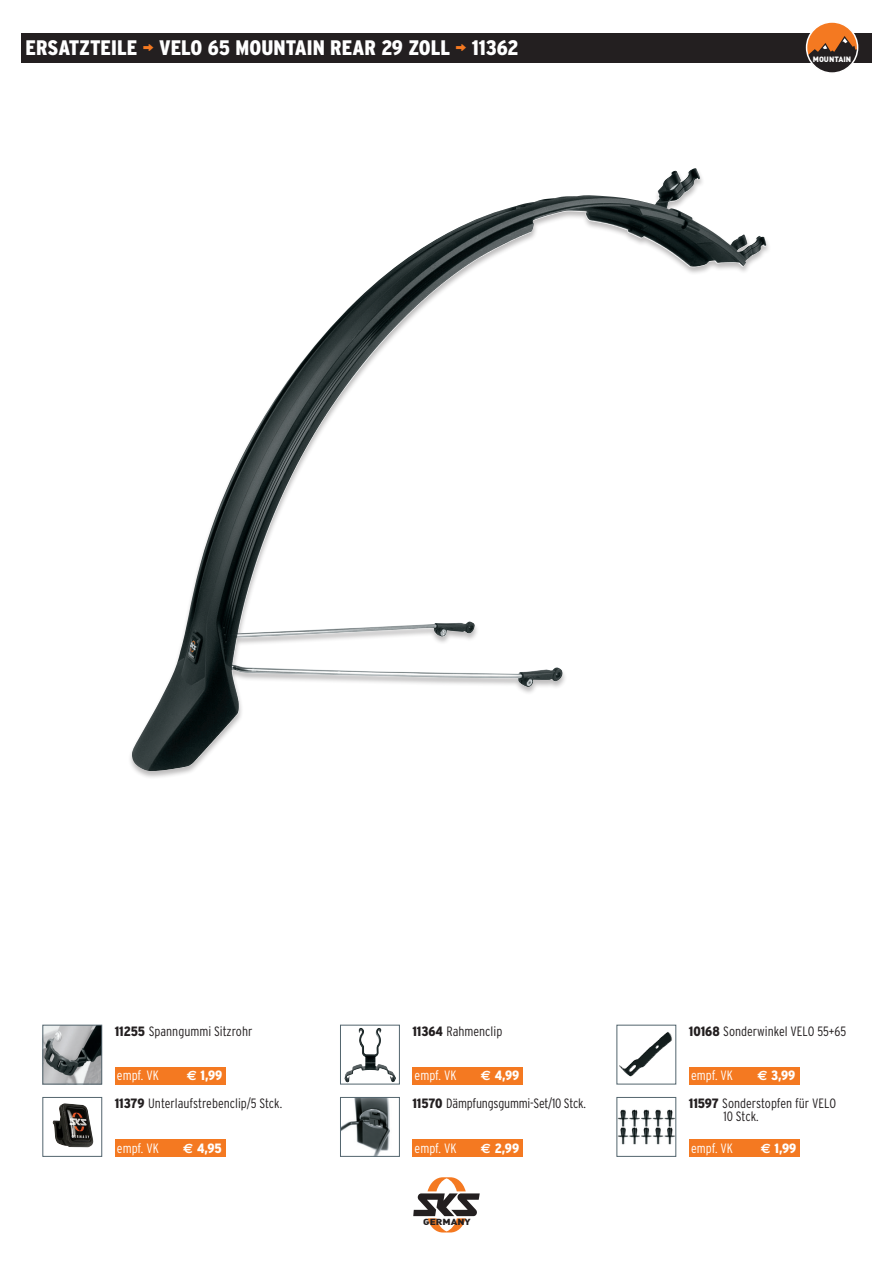
<style>
.page{position:relative;width:893px;height:1263px;background:#fff}
.page>*{position:absolute;margin:0;border:0;box-sizing:border-box;transform-origin:0 0}
.t1{font:900 condensed 21px "Interstate";color:#fff}
.t2{font:300 condensed 13.5px/13.2px "Interstate";color:#231f20}
.t3{font:300 condensed 13.5px "Interstate";color:#fff}
.t4{font:900 condensed 13.5px "Interstate";color:#fff}
.t5{font:8.7px "DIN Black Alternate";color:#231f20;scale:1.17 1}
.t6{font:7.65px "DIN Black Alternate";color:#fff}
.s1{color:#f47921}
.s2{font-weight:900}
.s3{font-family:"Euro Sans";font-weight:700;font-stretch:normal}
</style>
<div class="page">
<div style="left:21px;top:34px;width:851px;height:29px;background:#231f20"></div>
<svg style="left:413px;top:1177px;width:67px;height:55px"></svg>
<img style="left:132px;top:168px;width:563px;height:603px">
<div style="left:806px;top:22px;width:52px;height:51px;background:#f47921;border-radius:50%"></div>
<svg style="left:806px;top:36px;width:52px;height:35px"></svg>
<div style="left:806px;top:21px;width:52px;height:53px;border:2px solid #fff;border-radius:50%"></div>
<img style="left:45px;top:1027px;width:55px;height:55px">
<div style="left:43px;top:1025px;width:59px;height:59px;border:1px solid #53656e"></div>
<img style="left:619px;top:1032px;width:53px;height:44px">
<div style="left:617px;top:1025px;width:59px;height:59px;border:1px solid #53656e"></div>
<div style="left:43px;top:1097px;width:59px;height:60px;background:#fff;border:1px solid #53656e"></div>
<img style="left:53px;top:1103px;width:40px;height:44px">
<img style="left:344px;top:1028px;width:52px;height:54px">
<div style="left:340px;top:1025px;width:60px;height:59px;border:1px solid #53656e"></div>
<img style="left:342px;top:1099px;width:48px;height:56px">
<div style="left:340px;top:1097px;width:60px;height:60px;border:1px solid #53656e"></div>
<img style="left:619px;top:1109px;width:55px;height:35px">
<div style="left:617px;top:1097px;width:59px;height:60px;border:1px solid #53656e"></div>
<div style="left:115px;top:1140px;width:110px;height:17px;background:#f47921"></div>
<div style="left:115px;top:1067px;width:110px;height:17px;background:#f47921"></div>
<div style="left:689px;top:1067px;width:110px;height:17px;background:#f47921"></div>
<div style="left:412px;top:1067px;width:111px;height:17px;background:#f47921"></div>
<div style="left:412px;top:1140px;width:111px;height:17px;background:#f47921"></div>
<div style="left:689px;top:1140px;width:110px;height:17px;background:#f47921"></div>
<h1 class="t1" style="left:26px;top:36px;width:495px">ERSATZTEILE <span class="s1">¬</span> VELO 65 MOUNTAIN REAR 29 ZOLL <span class="s1">¬</span> 11362</h1>
<p class="t6" style="left:813px;top:54px;width:40px">MOUNTAIN</p>
<p class="t2" style="left:115px;top:1024px;width:139px"><span class="s2">11255</span> Spanngummi Sitzrohr</p>
<p class="t2" style="left:412px;top:1024px;width:91px"><span class="s2">11364</span> Rahmenclip</p>
<p class="t2" style="left:689px;top:1024px;width:159px"><span class="s2">10168</span> Sonderwinkel VELO 55+65</p>
<p class="t3" style="left:117px;top:1068px;width:44px">empf. VK</p>
<p class="t4" style="left:187px;top:1068px;width:37px"><span class="s3">A</span> 1,99</p>
<p class="t3" style="left:415px;top:1068px;width:44px">empf. VK</p>
<p class="t4" style="left:481px;top:1068px;width:40px"><span class="s3">A</span> 4,99</p>
<p class="t3" style="left:691px;top:1068px;width:44px">empf. VK</p>
<p class="t4" style="left:757px;top:1068px;width:40px"><span class="s3">A</span> 3,99</p>
<p class="t2" style="left:115px;top:1096px;width:169px"><span class="s2">11379</span> Unterlaufstrebenclip/5 Stck.</p>
<p class="t3" style="left:117px;top:1140px;width:44px">empf. VK</p>
<p class="t4" style="left:183px;top:1140px;width:40px"><span class="s3">A</span> 4,95</p>
<p class="t2" style="left:412px;top:1096px;width:175px"><span class="s2">11570</span> Dämpfungsgummi-Set/10 Stck.</p>
<p class="t2" style="left:723px;top:1096px;width:114px;text-indent:-35px"><span class="s2">11597</span> Sonderstopfen für VELO<br>10 Stck.</p>
<p class="t3" style="left:415px;top:1140px;width:44px">empf. VK</p>
<p class="t4" style="left:481px;top:1140px;width:40px"><span class="s3">A</span> 2,99</p>
<p class="t3" style="left:691px;top:1140px;width:44px">empf. VK</p>
<p class="t4" style="left:761px;top:1140px;width:37px"><span class="s3">A</span> 1,99</p>
<p class="t5" style="left:423px;top:1215px;width:42px">GERMANY</p>
</div>
